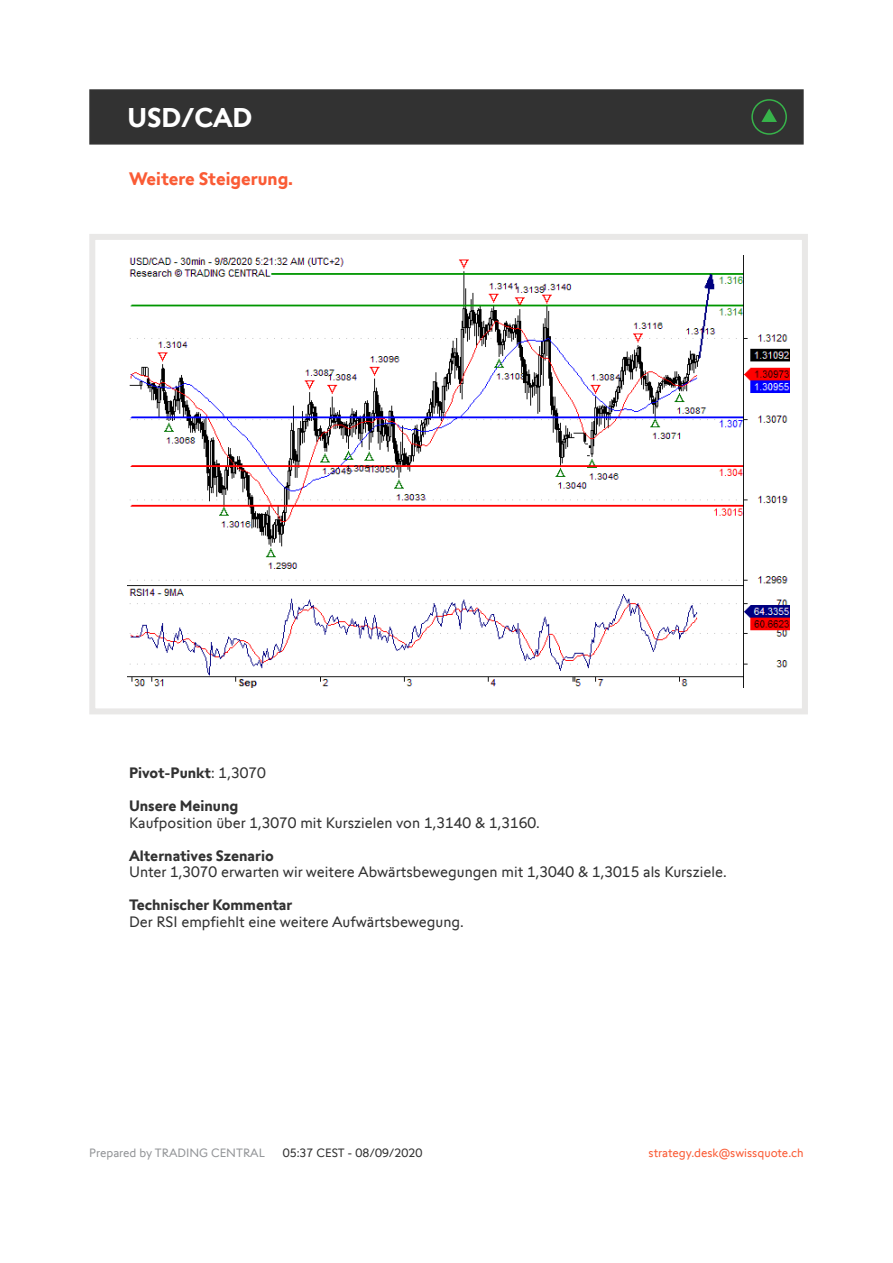
<style>
.page{position:relative;width:893px;height:1263px;background:#fff}
.page>*{position:absolute;margin:0;border:0;box-sizing:border-box;transform-origin:0 0}
.t1{font:700 27px "Swissquote CT";color:#fff}
.t2{font:700 18px "Swissquote CT";color:#fa5b35}
.t3{font:15px "Swissquote CT";color:#323232}
.t4{font:700 15px "Swissquote CT";color:#323232}
.t5{font:12px "Swissquote CT";color:#fa5b35}
.t6{font:12px "Swissquote CT";color:#939598}
.t7{font:12px "Swissquote CT";color:#323232}
.s1{font-weight:400}
</style>
<div class="page">
<div style="left:89px;top:234px;width:719px;height:480px;border:6px solid #e9e8e7"></div>
<div style="left:89px;top:89px;width:715px;height:56px;background:#323232;border:2px solid #323232"></div>
<img style="left:128px;top:255px;width:661px;height:432px">
<svg style="left:751px;top:99px;width:36px;height:36px"></svg>
<h1 class="t1" style="left:128px;top:101px;width:126px">USD/CAD</h1>
<p class="t2" style="left:129px;top:168px;width:166px">Weitere Steigerung.</p>
<p class="t4" style="left:129px;top:764px;width:138px">Pivot-Punkt<span class="s1">: 1,3070</span></p>
<p class="t4" style="left:129px;top:797px;width:111px">Unsere Meinung</p>
<p class="t3" style="left:129px;top:814px;width:412px">Kaufposition über 1,3070 mit Kurszielen von 1,3140 &amp; 1,3160.</p>
<p class="t4" style="left:129px;top:846px;width:146px">Alternatives Szenario</p>
<p class="t3" style="left:129px;top:863px;width:599px">Unter 1,3070 erwarten wir weitere Abwärtsbewegungen mit 1,3040 &amp; 1,3015 als Kursziele.</p>
<p class="t4" style="left:129px;top:896px;width:165px">Technischer Kommentar</p>
<p class="t3" style="left:129px;top:913px;width:336px">Der RSI empfiehlt eine weitere Aufwärtsbewegung.</p>
<p class="t6" style="left:89px;top:1145px;width:177px">Prepared by TRADING CENTRAL</p>
<p class="t7" style="left:283px;top:1145px;width:141px">05:37 CEST - 08/09/2020</p>
<p class="t5" style="left:649px;top:1145px;width:157px">strategy.desk@swissquote.ch</p>
</div>
